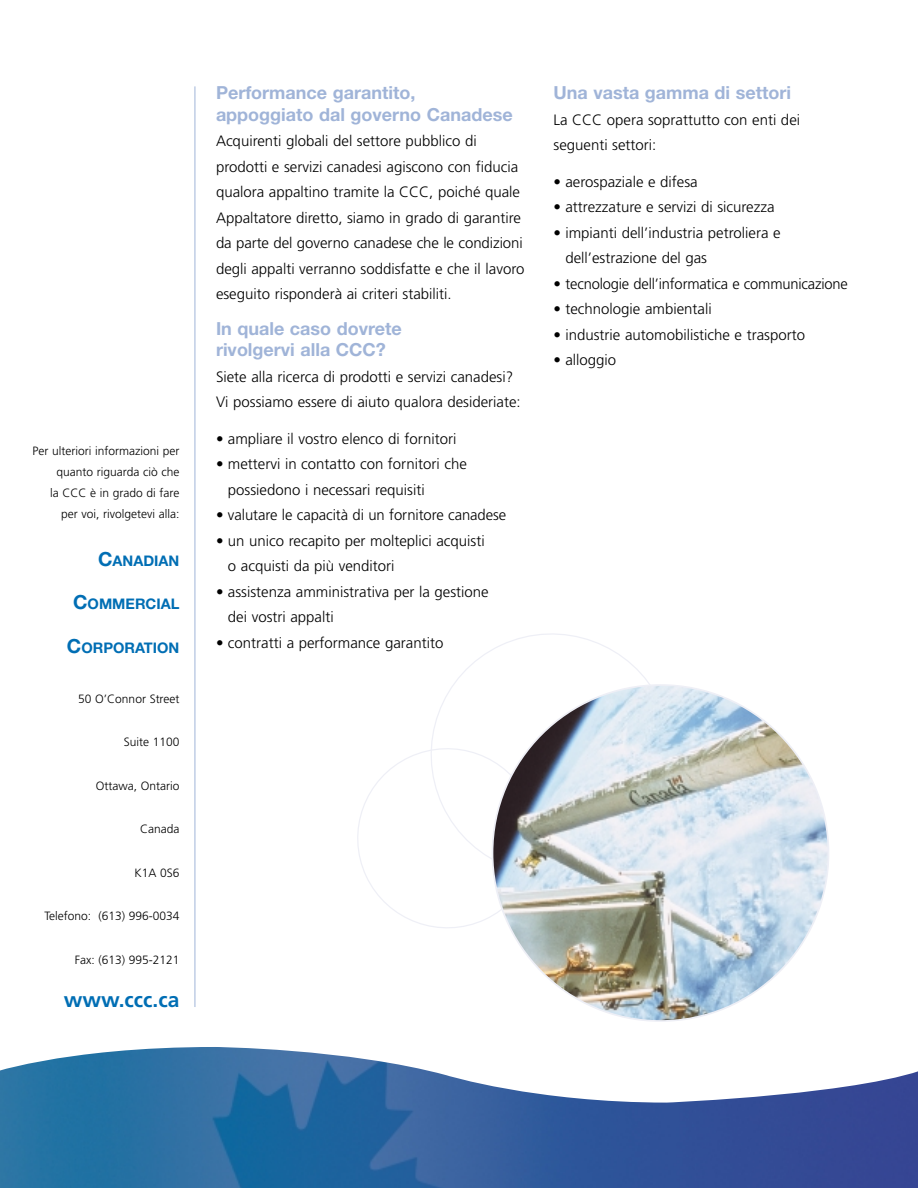
<style>
.page{position:relative;width:918px;height:1188px;background:#fff}
.page>*{position:absolute;margin:0;border:0;box-sizing:border-box;transform-origin:0 0}
.t1{font:700 21px "Frutiger";color:#006eb4}
.t2{font:700 18px/21.6px "Helvetica Neue";color:#a0b4d8}
.t3{font:300 15px/25.5px "Frutiger";color:#000}
.t4{font:700 14.7px "Helvetica Neue";color:#006eb4}
.t5{font:300 12px/21px "Frutiger";color:#000;text-align:right}
.s1{font-size:19.5px}
</style>
<div class="page">
<svg style="left:0;top:1103px;width:918px;height:85px;background:#2c5e9c"></svg>
<img style="left:0;top:1047px;width:918px;height:56px">
<svg style="left:357px;top:755px;width:135px;height:173px"></svg>
<svg style="left:414px;top:633px;width:236px;height:259px"></svg>
<hr style="left:195px;top:86px;width:1px;height:921px;background:#a0b4d8">
<svg style="left:492px;top:684px;width:337px;height:338px"></svg>
<p class="t5" style="left:32px;top:441px;width:148px">Per ulteriori informazioni per quanto riguarda ciò che<br>la CCC è in grado di fare per voi, rivolgetevi alla:</p>
<p class="t4" style="left:98px;top:555px;width:83px"><span class="s1">C</span>ANADIAN</p>
<p class="t4" style="left:73px;top:599px;width:108px"><span class="s1">C</span>OMMERCIAL</p>
<p class="t4" style="left:67px;top:642px;width:114px"><span class="s1">C</span>ORPORATION</p>
<p class="t5" style="left:78px;top:689px;width:103px">50 O’Connor Street</p>
<p class="t5" style="left:124px;top:732px;width:57px">Suite 1100</p>
<p class="t5" style="left:96px;top:776px;width:85px">Ottawa, Ontario</p>
<p class="t5" style="left:140px;top:819px;width:41px">Canada</p>
<p class="t5" style="left:134px;top:863px;width:47px">K1A 0S6</p>
<p class="t5" style="left:44px;top:906px;width:137px">Telefono: (613) 996-0034</p>
<p class="t5" style="left:75px;top:950px;width:106px">Fax: (613) 995-2121</p>
<h1 class="t1" style="left:64px;top:991px;width:117px">www.ccc.ca</h1>
<p class="t2" style="left:216px;top:84px;width:298px">Performance garantito, appoggiato dal governo Canadese</p>
<p class="t3" style="left:216px;top:130px;width:310px">Acquirenti globali del settore pubblico di prodotti e servizi canadesi agiscono con fiducia qualora appaltino tramite la CCC, poiché quale Appaltatore diretto, siamo in grado di garantire da parte del governo canadese che le condizioni degli appalti verranno soddisfatte e che il lavoro eseguito risponderà ai criteri stabiliti.</p>
<p class="t2" style="left:216px;top:319px;width:187px">In quale caso dovrete rivolgervi alla CCC?</p>
<p class="t3" style="left:216px;top:365px;width:306px">Siete alla ricerca di prodotti e servizi canadesi?<br>Vi possiamo essere di aiuto qualora desideriate:</p>
<p class="t3" style="left:216px;top:427px;width:242px">• ampliare il vostro elenco di fornitori</p>
<p class="t3" style="left:228px;top:452px;width:240px;text-indent:-12px">• mettervi in contatto con fornitori che possiedono i necessari requisiti</p>
<p class="t3" style="left:216px;top:503px;width:292px">• valutare le capacità di un fornitore canadese</p>
<p class="t3" style="left:228px;top:529px;width:258px;text-indent:-12px">• un unico recapito per molteplici acquisti o acquisti da più venditori</p>
<p class="t3" style="left:228px;top:580px;width:262px;text-indent:-12px">• assistenza amministrativa per la gestione dei vostri appalti</p>
<p class="t3" style="left:216px;top:631px;width:229px">• contratti a performance garantito</p>
<p class="t2" style="left:554px;top:84px;width:239px">Una vasta gamma di settori</p>
<p class="t3" style="left:554px;top:108px;width:248px">La CCC opera soprattutto con enti dei seguenti settori:</p>
<p class="t3" style="left:554px;top:170px;width:146px">• aerospaziale e difesa</p>
<p class="t3" style="left:554px;top:195px;width:223px">• attrezzature e servizi di sicurezza</p>
<p class="t3" style="left:565px;top:221px;width:217px;text-indent:-12px">• impianti dell’industria petroliera e dell’estrazione del gas</p>
<p class="t3" style="left:554px;top:272px;width:296px">• tecnologie dell’informatica e communicazione</p>
<p class="t3" style="left:554px;top:297px;width:160px">• technologie ambientali</p>
<p class="t3" style="left:554px;top:323px;width:253px">• industrie automobilistiche e trasporto</p>
<p class="t3" style="left:554px;top:348px;width:64px">• alloggio</p>
</div>
